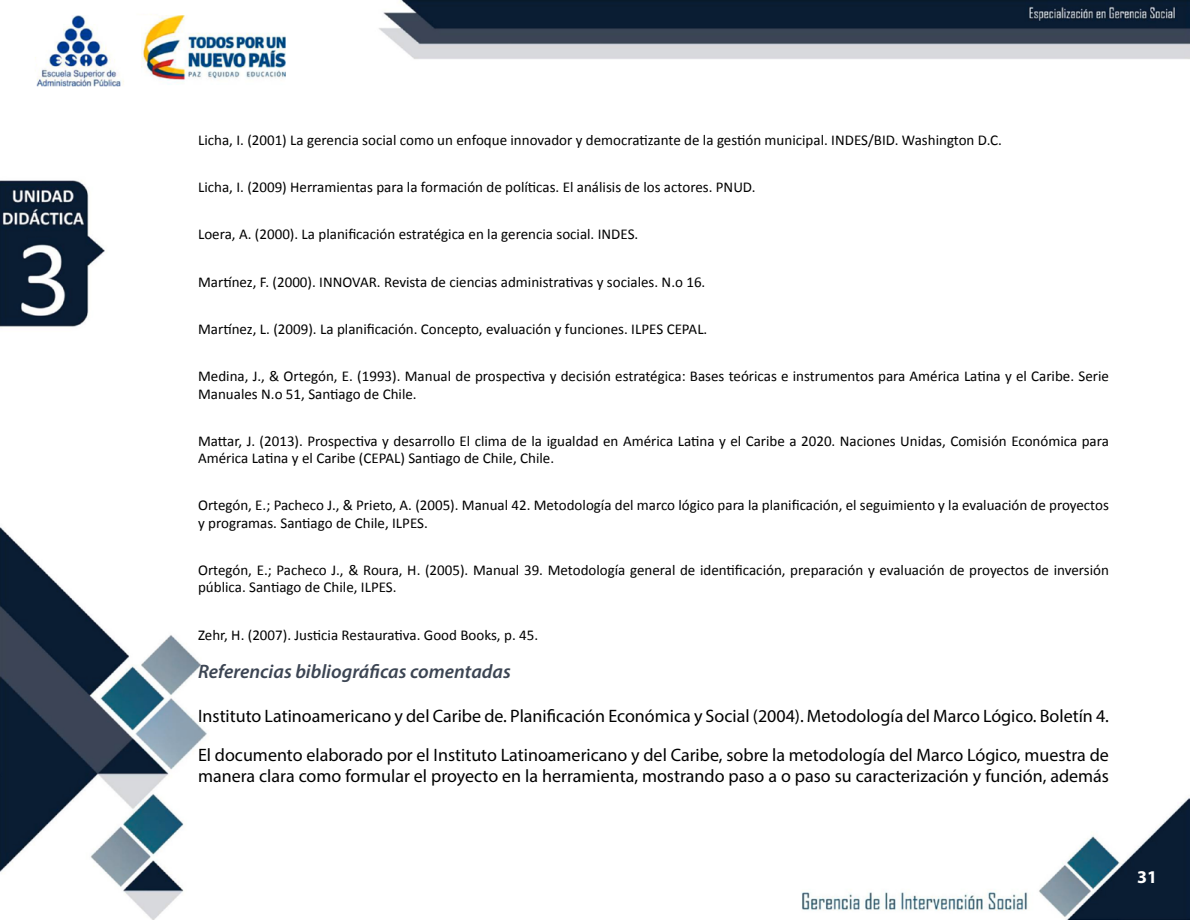
<style>
.page{position:relative;width:1190px;height:920px;background:#fff}
.page>*{position:absolute;margin:0;border:0;box-sizing:border-box;transform-origin:0 0}
.t1{font:italic 600 19.5px "Myriad Pro";color:#3c4553}
.t2{font:18px/39px "Myriad Pro";color:#000}
.t3{font:700 18px "Myriad Pro";color:#fff}
.t4{font:15px/17.2px "Calibri";color:#000}
</style>
<div class="page">
<img style="left:0;top:0;width:1190px;height:919px">
<p class="t4" style="left:198px;top:130px;width:805px">Licha, I. (2001) La gerencia social como un enfoque innovador y democratizante de la gestión municipal. INDES/BID. Washington D.C.</p>
<p class="t4" style="left:198px;top:178px;width:559px">Licha, I. (2009) Herramientas para la formación de políticas. El análisis de los actores. PNUD.</p>
<p class="t4" style="left:198px;top:225px;width:442px">Loera, A. (2000). La planificación estratégica en la gerencia social. INDES.</p>
<p class="t4" style="left:198px;top:272px;width:509px">Martínez, F. (2000). INNOVAR. Revista de ciencias administrativas y sociales. N.o 16.</p>
<p class="t4" style="left:198px;top:319px;width:511px">Martínez, L. (2009). La planificación. Concepto, evaluación y funciones. ILPES CEPAL.</p>
<p class="t4" style="left:198px;top:367px;width:912px">Medina, J., &amp; Ortegón, E. (1993). Manual de prospectiva y decisión estratégica: Bases teóricas e instrumentos para América Latina y el Caribe. Serie<br>Manuales N.o 51, Santiago de Chile.</p>
<p class="t4" style="left:198px;top:431px;width:912px">Mattar, J. (2013). Prospectiva y desarrollo El clima de la igualdad en América Latina y el Caribe a 2020. Naciones Unidas, Comisión Económica para<br>América Latina y el Caribe (CEPAL) Santiago de Chile, Chile.</p>
<p class="t4" style="left:198px;top:496px;width:912px">Ortegón, E.; Pacheco J., &amp; Prieto, A. (2005). Manual 42. Metodología del marco lógico para la planificación, el seguimiento y la evaluación de proyectos y programas. Santiago de Chile, ILPES.</p>
<p class="t4" style="left:198px;top:560px;width:912px">Ortegón, E.; Pacheco J., &amp; Roura, H. (2005). Manual 39. Metodología general de identificación, preparación y evaluación de proyectos de inversión pública. Santiago de Chile, ILPES.</p>
<p class="t4" style="left:198px;top:625px;width:341px">Zehr, H. (2007). Justicia Restaurativa. Good Books, p. 45.</p>
<h1 class="t1" style="left:198px;top:658px;width:314px">Referencias bibliográficas comentadas</h1>
<p class="t2" style="left:198px;top:696px;width:912px">Instituto Latinoamericano y del Caribe de. Planificación Económica y Social (2004). Metodología del Marco Lógico. Boletín 4.<br>El documento elaborado por el Instituto Latinoamericano y del Caribe, sobre la metodología del Marco Lógico, muestra de</p>
<p class="t2" style="left:198px;top:756px;width:912px">manera clara como formular el proyecto en la herramienta, mostrando paso a o paso su caracterización y función, además</p>
<p class="t3" style="left:1137px;top:865px;width:21px">31</p>
</div>
